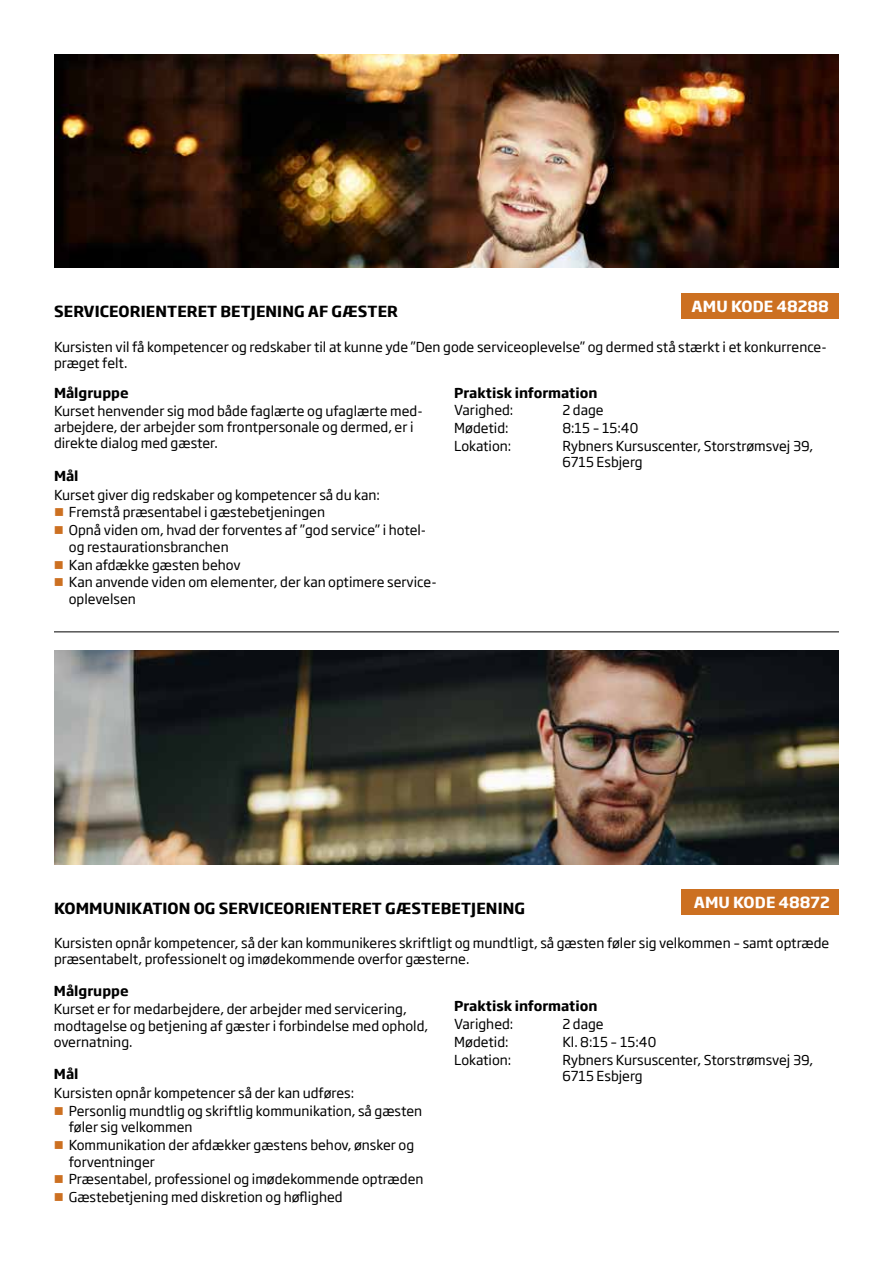
<style>
.page{position:relative;width:893px;height:1263px;background:#fff}
.page>*{position:absolute;margin:0;border:0;box-sizing:border-box;transform-origin:0 0}
.t1{font:700 15px "Soho Gothic Std";letter-spacing:.005em;color:#000}
.t2{font:700 15px "Soho Gothic Std";color:#fff}
.t3{font:13.5px/17.9px "Soho Gothic Std";color:#000}
.t4{font:700 13.5px "Soho Gothic Std";color:#000}
</style>
<div class="page">
<img style="left:54px;top:54px;width:785px;height:214px">
<img style="left:54px;top:650px;width:785px;height:214px">
<div style="left:682px;top:293px;width:157px;height:25px;background:#cc7021"></div>
<div style="left:682px;top:889px;width:157px;height:25px;background:#cc7021"></div>
<hr style="left:54px;top:631px;width:785px;height:1px;background:#000">
<p class="t2" style="left:692px;top:296px;width:139px">AMU KODE 48288</p>
<p class="t1" style="left:54px;top:302px;width:346px">SERVICEORIENTERET BETJENING AF GÆSTER</p>
<p class="t3" style="left:54px;top:339px;width:774px;line-height:16.2px">Kursisten vil få kompetencer og redskaber til at kunne yde ”Den gode serviceoplevelse” og dermed stå stærkt i et konkurrence&shy;præget felt.</p>
<p class="t4" style="left:54px;top:384px;width:76px">Målgruppe</p>
<p class="t3" style="left:54px;top:403px;width:370px;line-height:16.2px">Kurset henvender sig mod både faglærte og ufaglærte med&shy;arbejdere, der arbejder som frontpersonale og dermed, er i direkte dialog med gæster.</p>
<p class="t4" style="left:54px;top:467px;width:26px">Mål</p>
<p class="t3" style="left:69px;top:486px;width:359px;text-indent:-15px">Kurset giver dig redskaber og kompetencer så du kan:<br>Fremstå præsentabel i gæstebetjeningen<br>Opnå viden om, hvad der forventes af ”god service” i hotel-</p>
<p class="t3" style="left:69px;top:538px;width:369px">og restaurationsbranchen<br>Kan afdække gæsten behov<br>Kan anvende viden om elementer, der kan optimere service-</p>
<p class="t3" style="left:69px;top:590px;width:69px">oplevelsen</p>
<p class="t4" style="left:454px;top:384px;width:145px">Praktisk information</p>
<p class="t3" style="left:454px;top:402px;width:61px">Varighed:</p>
<p class="t3" style="left:562px;top:402px;width:43px">2 dage</p>
<p class="t3" style="left:454px;top:419px;width:56px">Mødetid:</p>
<p class="t3" style="left:562px;top:419px;width:78px">8:15 – 15:40</p>
<p class="t3" style="left:454px;top:437px;width:59px">Lokation:</p>
<p class="t3" style="left:562px;top:438px;width:252px;line-height:16.5px">Rybners Kursuscenter, Storstrømsvej 39,<br>6715 Esbjerg</p>
<p class="t2" style="left:694px;top:892px;width:138px">AMU KODE 48872</p>
<p class="t1" style="left:54px;top:898px;width:472px">KOMMUNIKATION OG SERVICEORIENTERET GÆSTEBETJENING</p>
<p class="t3" style="left:54px;top:935px;width:777px;line-height:16.2px">Kursisten opnår kompetencer, så der kan kommunikeres skriftligt og mundtligt, så gæsten føler sig velkommen – samt optræde præsentabelt, professionelt og imødekommende overfor gæsterne.</p>
<p class="t4" style="left:54px;top:982px;width:76px">Målgruppe</p>
<p class="t3" style="left:54px;top:1001px;width:376px;line-height:16.2px">Kurset er for medarbejdere, der arbejder med servicering, modtagelse og betjening af gæster i forbindelse med ophold, overnatning.</p>
<p class="t4" style="left:54px;top:1065px;width:26px">Mål</p>
<p class="t3" style="left:69px;top:1084px;width:355px;text-indent:-15px">Kursisten opnår kompetencer så der kan udføres:<br>Personlig mundtlig og skriftlig kommunikation, så gæsten</p>
<p class="t3" style="left:69px;top:1119px;width:347px">føler sig velkommen<br>Kommunikation der afdækker gæstens behov, ønsker og</p>
<p class="t3" style="left:69px;top:1153px;width:356px">forventninger<br>Præsentabel, professionel og imødekommende optræden<br>Gæstebetjening med diskretion og høflighed</p>
<p class="t4" style="left:454px;top:997px;width:145px">Praktisk information</p>
<p class="t3" style="left:454px;top:1015px;width:61px">Varighed:</p>
<p class="t3" style="left:562px;top:1015px;width:43px">2 dage</p>
<p class="t3" style="left:454px;top:1033px;width:56px">Mødetid:</p>
<p class="t3" style="left:562px;top:1033px;width:96px">Kl. 8:15 – 15:40</p>
<p class="t3" style="left:454px;top:1051px;width:59px">Lokation:</p>
<p class="t3" style="left:562px;top:1051px;width:252px;line-height:16.5px">Rybners Kursuscenter, Storstrømsvej 39,<br>6715 Esbjerg</p>
</div>
